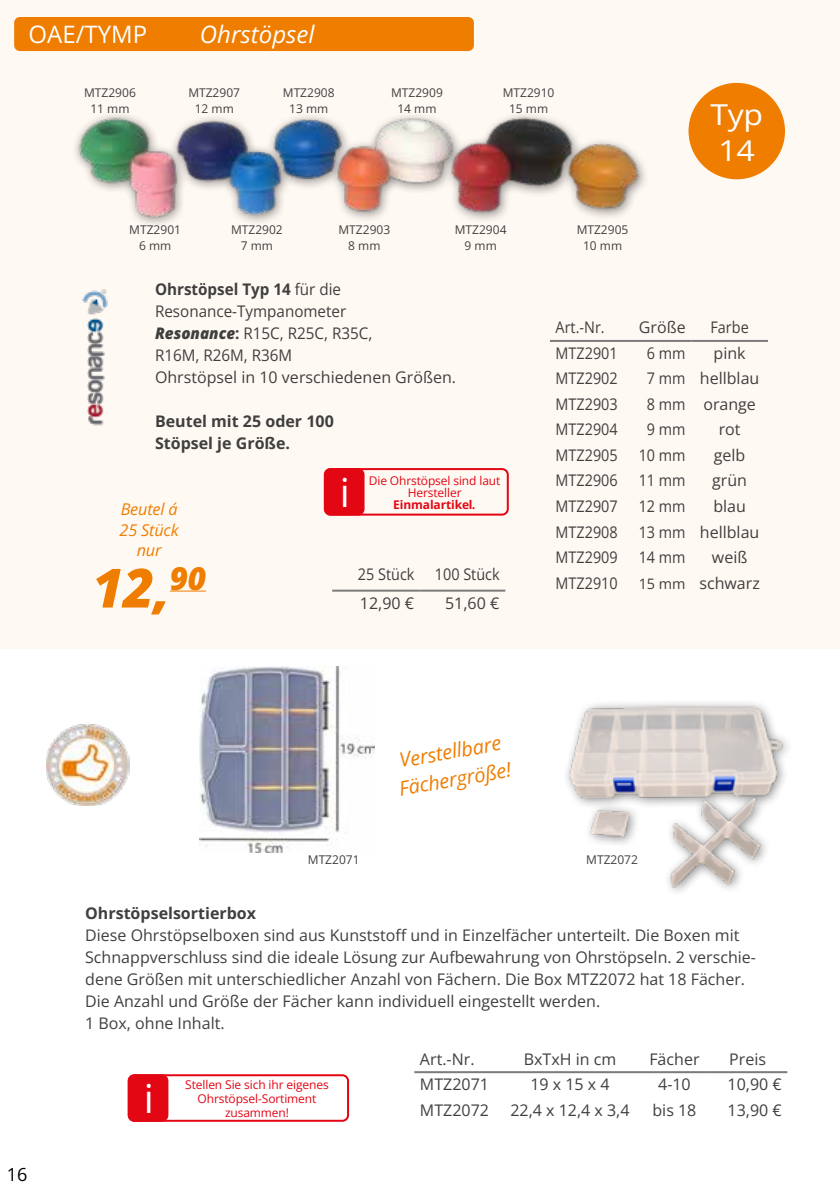
<style>
.page{position:relative;width:840px;height:1191px;background:#fff}
.page>*{position:absolute;margin:0;border:0;box-sizing:border-box;transform-origin:0 0}
.t1{font:italic 800 54px "Open Sans";color:#ef7d00}
.t2{font:40px "Open Sans";color:#fff}
.t3{font:28.8px/36px "Open Sans";color:#fff;scale:1.11 1}
.t4{font:italic 24px "Open Sans";color:#fff}
.t5{font:24px "Open Sans";color:#fff}
.t6{font:italic 20px/28px "Open Sans";color:#ef7d00}
.t7{font:18px "Open Sans";color:#000}
.t8{font:italic 16.2px/20px "Open Sans";letter-spacing:-.01em;color:#ef7d00;text-align:center}
.t9{font:16px/22px "Open Sans";color:#3f3f3e}
.t10{font:16px "Open Sans";color:#3f3f3e;scale:.9 1}
.t11{font:16px/22px "Open Sans";color:#3f3f3e;scale:.95 1}
.t12{font:700 16px/22px "Open Sans";color:#3f3f3e}
.t13{font:12px/16px "Open Sans";color:#3f3f3e;text-align:center}
.t14{font:12px/12px "Open Sans";letter-spacing:-.01em;color:#e30613;text-align:center}
.t15{font:700 12px "Open Sans";letter-spacing:-.01em;color:#e30613}
.s1{font-weight:700}
.s2{font-weight:800;font-style:italic}
.s3{font-style:italic}
.s4{font-size:14.4px}
</style>
<div class="page">
<div style="left:0;top:0;width:839px;height:648px;background:#fff9f4"></div>
<div style="left:688px;top:83px;width:96px;height:96px;background:#ef7d00;border-radius:50%"></div>
<hr style="left:549px;top:340px;width:75px;height:2px;background:#7c7b7b">
<hr style="left:624px;top:340px;width:67px;height:2px;background:#7c7b7b">
<hr style="left:691px;top:340px;width:76px;height:2px;background:#7c7b7b">
<img style="left:75px;top:114px;width:570px;height:111px">
<hr style="left:170px;top:590px;width:36px;height:1px;background:#ef7d00">
<img style="left:82px;top:289px;width:26px;height:137px">
<img style="left:200px;top:666px;width:174px;height:187px">
<img style="left:566px;top:702px;width:222px;height:190px">
<hr style="left:414px;top:1071px;width:84px;height:2px;background:#7c7b7b">
<hr style="left:498px;top:1071px;width:142px;height:2px;background:#7c7b7b">
<hr style="left:640px;top:1071px;width:67px;height:2px;background:#7c7b7b">
<hr style="left:707px;top:1071px;width:79px;height:2px;background:#7c7b7b">
<hr style="left:332px;top:589px;width:88px;height:2px;background:#7c7b7b">
<hr style="left:420px;top:589px;width:85px;height:2px;background:#7c7b7b">
<div style="left:324px;top:468px;width:184px;height:47px;border:2px solid #e30613;border-radius:6px"></div>
<div style="left:325px;top:469px;width:38px;height:45px;background:#e30613;border-radius:6px"></div>
<div style="left:324px;top:468px;width:40px;height:47px;border:2px solid #e30613;border-radius:6px"></div>
<div style="left:128px;top:1074px;width:221px;height:47px;border:2px solid #e30613;border-radius:6px"></div>
<div style="left:129px;top:1075px;width:38px;height:45px;background:#e30613;border-radius:6px"></div>
<div style="left:128px;top:1074px;width:40px;height:47px;border:2px solid #e30613;border-radius:6px"></div>
<img style="left:47px;top:724px;width:82px;height:81px">
<div style="left:14px;top:17px;width:459px;height:34px;background:#ef7d00;border-radius:6px"></div>
<h3 class="t5" style="left:28px;top:18px;width:120px">OAE/TYMP</h3>
<h3 class="t4" style="left:200px;top:17px;width:116px">Ohrstöpsel</h3>
<p class="t13" style="left:84px;top:84px;width:53px">MTZ2906<br>11 mm</p>
<p class="t13" style="left:188px;top:84px;width:53px">MTZ2907<br>12 mm</p>
<p class="t13" style="left:283px;top:84px;width:53px">MTZ2908<br>13 mm</p>
<p class="t13" style="left:391px;top:84px;width:53px">MTZ2909<br>14 mm</p>
<p class="t13" style="left:502px;top:84px;width:53px">MTZ2910<br>15 mm</p>
<h3 class="t3" style="left:710px;top:96px;width:49px">Typ<br>14</h3>
<p class="t13" style="left:129px;top:221px;width:53px">MTZ2901<br>6 mm</p>
<p class="t13" style="left:231px;top:221px;width:53px">MTZ2902<br>7 mm</p>
<p class="t13" style="left:338px;top:221px;width:53px">MTZ2903<br>8 mm</p>
<p class="t13" style="left:454px;top:221px;width:53px">MTZ2904<br>9 mm</p>
<p class="t13" style="left:576px;top:222px;width:53px">MTZ2905<br>10 mm</p>
<p class="t11" style="left:155px;top:278px;width:318px"><span class="s1">Ohrstöpsel Typ 14</span> für die<br>Resonance-Tympanometer<br><span class="s2">Resonance</span><span class="s1">:</span> R15C, R25C, R35C,<br>R16M, R26M, R36M<br>Ohrstöpsel in 10 verschiedenen Größen.</p>
<p class="t12" style="left:155px;top:410px;width:180px">Beutel mit 25 oder 100<br>Stöpsel je Größe.</p>
<p class="t8" style="left:119px;top:499px;width:61px">Beutel á<br>25 Stück nur</p>
<h1 class="t1" style="left:92px;top:547px;width:115px">12,<sup>90</sup></h1>
<h2 class="t2" style="left:339px;top:465px;width:12px">i</h2>
<p class="t14" style="left:368px;top:474px;width:133px">Die Ohrstöpsel sind laut<br>Hersteller</p>
<p class="t15" style="left:393px;top:496px;width:84px">Einmalartikel<span class="s3">.</span></p>
<p class="t10" style="left:358px;top:563px;width:64px">25 Stück</p>
<p class="t10" style="left:434px;top:563px;width:73px">100 Stück</p>
<p class="t9" style="left:360px;top:592px;width:56px">12,90 €</p>
<p class="t9" style="left:445px;top:592px;width:56px">51,60 €</p>
<p class="t10" style="left:555px;top:316px;width:56px">Art.-Nr.</p>
<p class="t9" style="left:638px;top:316px;width:48px">Größe</p>
<p class="t10" style="left:710px;top:316px;width:44px">Farbe</p>
<p class="t10" style="left:555px;top:342px;width:70px">MTZ2901</p>
<p class="t10" style="left:646px;top:342px;width:44px">6 mm</p>
<p class="t9" style="left:713px;top:342px;width:34px">pink</p>
<p class="t10" style="left:555px;top:367px;width:70px">MTZ2902</p>
<p class="t10" style="left:646px;top:367px;width:126px">7 mm hellblau</p>
<p class="t10" style="left:555px;top:393px;width:70px">MTZ2903</p>
<p class="t10" style="left:646px;top:393px;width:122px">8 mm orange</p>
<p class="t10" style="left:555px;top:418px;width:70px">MTZ2904</p>
<p class="t10" style="left:646px;top:418px;width:44px">9 mm</p>
<p class="t9" style="left:718px;top:418px;width:23px">rot</p>
<p class="t10" style="left:555px;top:444px;width:70px">MTZ2905</p>
<p class="t10" style="left:638px;top:444px;width:54px">10 mm</p>
<p class="t9" style="left:713px;top:444px;width:33px">gelb</p>
<p class="t10" style="left:555px;top:470px;width:70px">MTZ2906</p>
<p class="t10" style="left:638px;top:470px;width:54px">11 mm</p>
<p class="t9" style="left:711px;top:469px;width:36px">grün</p>
<p class="t10" style="left:555px;top:495px;width:70px">MTZ2907</p>
<p class="t10" style="left:638px;top:495px;width:54px">12 mm</p>
<p class="t9" style="left:713px;top:495px;width:34px">blau</p>
<p class="t10" style="left:555px;top:521px;width:70px">MTZ2908</p>
<p class="t10" style="left:638px;top:521px;width:135px">13 mm hellblau</p>
<p class="t10" style="left:555px;top:546px;width:70px">MTZ2909</p>
<p class="t10" style="left:638px;top:546px;width:54px">14 mm</p>
<p class="t9" style="left:711px;top:546px;width:37px">weiß</p>
<p class="t10" style="left:555px;top:572px;width:70px">MTZ2910</p>
<p class="t9" style="left:638px;top:571px;width:123px"><span class="s4">15 mm</span> schwarz</p>
<p class="t6" style="left:391px;top:746px;width:115px;rotate:-10deg">Verstellbare<br>Fächergröße!</p>
<p class="t13" style="left:308px;top:851px;width:53px">MTZ2071</p>
<p class="t13" style="left:586px;top:851px;width:53px">MTZ2072</p>
<p class="t12" style="left:85px;top:902px;width:172px">Ohrstöpselsortierbox</p>
<p class="t9" style="left:85px;top:924px;width:671px">Diese Ohrstöpselboxen sind aus Kunststoff und in Einzelfächer unterteilt. Die Boxen mit Schnappverschluss sind die ideale Lösung zur Aufbewahrung von Ohrstöpseln. 2 verschie&shy;dene Größen mit unterschiedlicher Anzahl von Fächern. Die Box MTZ2072 hat 18 Fächer.<br>Die Anzahl und Größe der Fächer kann individuell eingestellt werden.<br>1 Box, ohne Inhalt.</p>
<p class="t7" style="left:7px;top:1162px;width:22px">16</p>
<h2 class="t2" style="left:144px;top:1070px;width:12px">i</h2>
<p class="t14" style="left:185px;top:1076px;width:145px;line-height:14px">Stellen Sie sich ihr eigenes<br>Ohrstöpsel-Sortiment</p>
<p class="t14" style="left:225px;top:1105px;width:65px">zusammen!</p>
<p class="t9" style="left:420px;top:1047px;width:56px">Art.-Nr.</p>
<p class="t9" style="left:523px;top:1047px;width:94px">BxTxH in cm</p>
<p class="t9" style="left:649px;top:1047px;width:52px">Fächer</p>
<p class="t9" style="left:728px;top:1047px;width:38px">Preis</p>
<p class="t9" style="left:420px;top:1072px;width:70px">MTZ2071</p>
<p class="t9" style="left:530px;top:1072px;width:81px">19 x 15 x 4</p>
<p class="t9" style="left:657px;top:1072px;width:34px">4-10</p>
<p class="t9" style="left:727px;top:1072px;width:56px">10,90 €</p>
<p class="t9" style="left:420px;top:1098px;width:70px">MTZ2072</p>
<p class="t9" style="left:510px;top:1098px;width:121px">22,4 x 12,4 x 3,4</p>
<p class="t9" style="left:652px;top:1098px;width:45px">bis 18</p>
<p class="t9" style="left:727px;top:1098px;width:56px">13,90 €</p>
</div>
